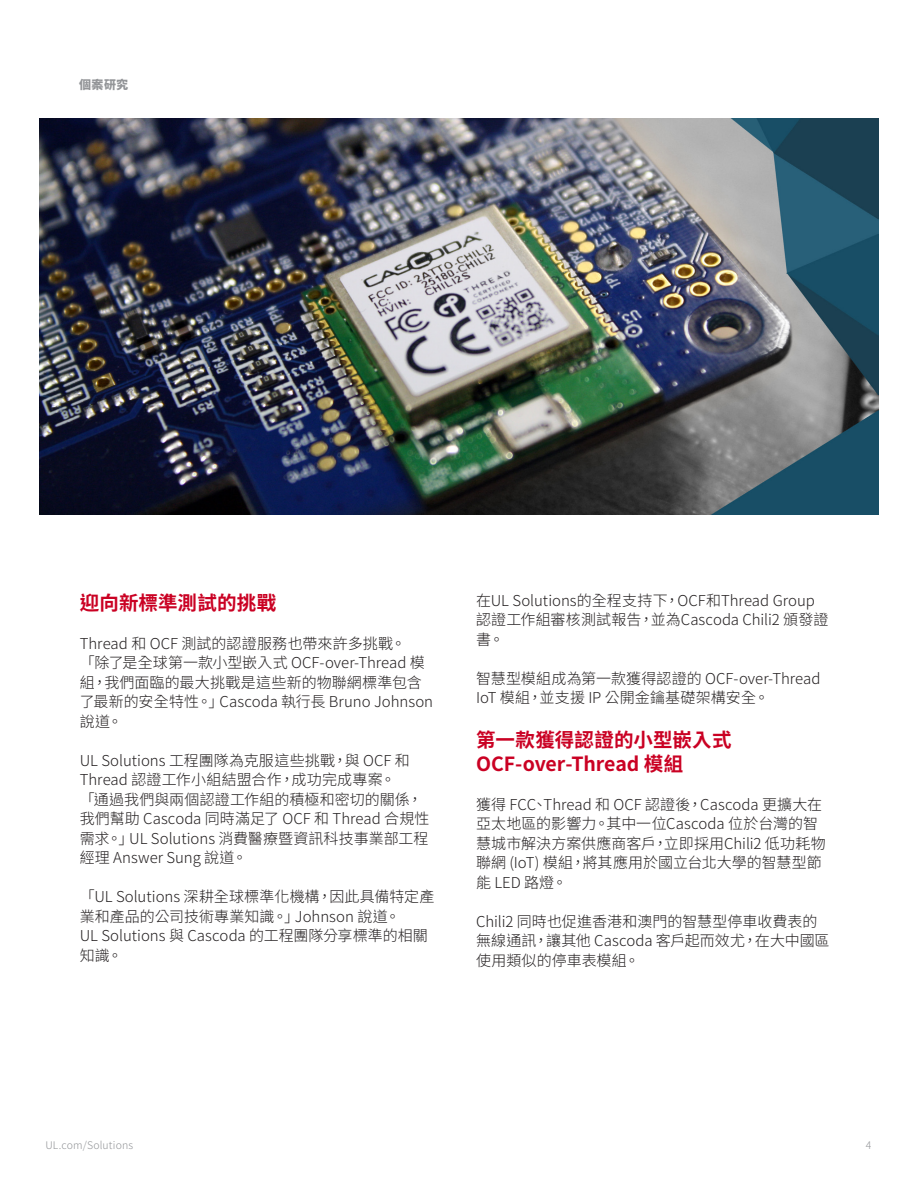
<style>
.page{position:relative;width:918px;height:1188px;background:#fff}
.page>*{position:absolute;margin:0;border:0;box-sizing:border-box;transform-origin:0 0}
.Subhead{font:700 19.5px/24px "Noto Sans CJ Ktc";letter-spacing:.005em;color:#ca0123}
.Body_Copy{font:300 15px/19.5px "Noto Sans CJ Ktc";color:#231f20}
.t1{font:900 12px "Noto Sans CJ Ktc";color:#939598}
.t2{font:300 10.5px "Noto Sans CJ Ktc";letter-spacing:.015em;color:#939598}
</style>
<div class="page">
<img style="left:40px;top:119px;width:838px;height:396px">
<p class="t1" style="left:79px;top:78px;width:51px">個案研究</p>
<h3 class="Subhead" style="left:80px;top:591px;width:198px">迎向新標準測試的挑戰</h3>
<p class="Body_Copy" style="left:80px;top:634px;width:355px">Thread 和 OCF 測試的認證服務也帶來許多挑戰。<br>「除了是全球第一款小型嵌入式 OCF-over-Thread 模組，我們面臨的最大挑戰是這些新的物聯網標準包含了最新的安全特性。」Cascoda 執行長 Bruno Johnson說道。</p>
<p class="Body_Copy" style="left:80px;top:751px;width:351px">UL Solutions 工程團隊為克服這些挑戰，與 OCF 和<br>Thread 認證工作小組結盟合作，成功完成專案。<br>「通過我們與兩個認證工作組的積極和密切的關係，我們幫助 Cascoda 同時滿足了 OCF 和 Thread 合規性需求。」UL Solutions 消費醫療暨資訊科技事業部工程經理 Answer Sung 說道。</p>
<p class="Body_Copy" style="left:80px;top:887px;width:356px">「UL Solutions 深耕全球標準化機構，因此具備特定產業和產品的公司技術專業知識。」Johnson 說道。<br>UL Solutions 與 Cascoda 的工程團隊分享標準的相關知識。</p>
<p class="Body_Copy" style="left:476px;top:591px;width:354px">在UL Solutions的全程支持下，OCF和Thread Group認證工作組審核測試報告，並為Cascoda Chili2 頒發證書。</p>
<p class="Body_Copy" style="left:476px;top:669px;width:346px">智慧型模組成為第一款獲得認證的 OCF-over-Thread<br>IoT 模組，並支援 IP 公開金鑰基礎架構安全。</p>
<h3 class="Subhead" style="left:476px;top:728px;width:257px">第一款獲得認證的小型嵌入式<br>OCF-over-Thread 模組</h3>
<p class="Body_Copy" style="left:476px;top:795px;width:351px">獲得 FCC、Thread 和 OCF 認證後，Cascoda 更擴大在亞太地區的影響力。其中一位Cascoda 位於台灣的智慧城市解決方案供應商客戶，立即採用Chili2 低功耗物聯網 (IoT) 模組，將其應用於國立台北大學的智慧型節能 LED 路燈。</p>
<p class="Body_Copy" style="left:476px;top:912px;width:355px">Chili2 同時也促進香港和澳門的智慧型停車收費表的無線通訊，讓其他 Cascoda 客戶起而效尤，在大中國區使用類似的停車表模組。</p>
<p class="t2" style="left:45px;top:1139px;width:89px">UL.com/Solutions</p>
<p class="t2" style="left:866px;top:1139px;width:7px">4</p>
</div>
